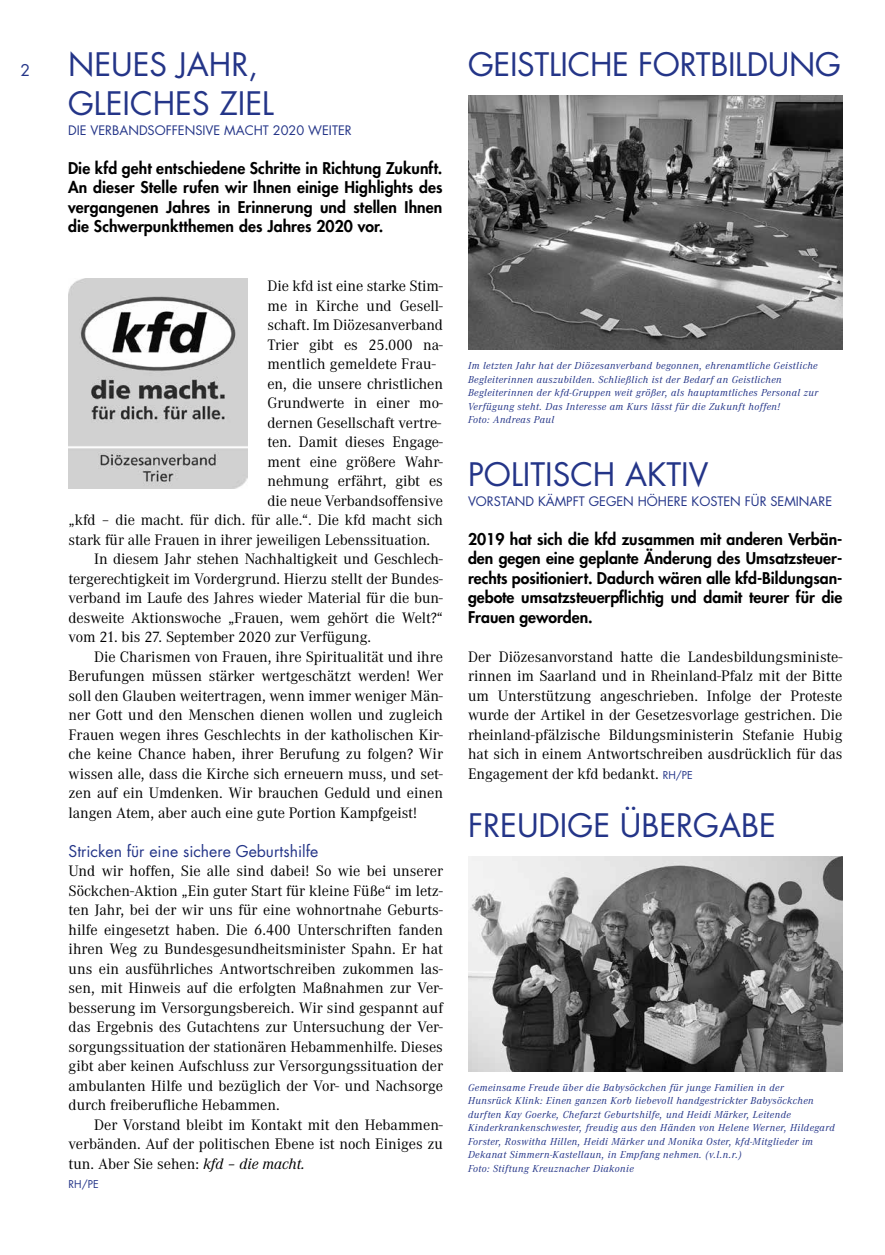
<style>
.page{position:relative;width:885px;height:1255px;background:#fff}
.page>*{position:absolute;margin:0;border:0;box-sizing:border-box;transform-origin:0 0}
.t1{font:31.5px/39px "Futura Std";color:#243588}
.t2{font:15.75px/19.5px "Corporate A";letter-spacing:-.005em;color:#000;text-align:justify}
.t3{font:800 15.75px/19.5px "Futura Std";color:#000;text-align:justify}
.t4{font:15.75px "Futura Std";color:#243588}
.t5{font:12.75px "Futura Std";color:#243588}
.t6{font:italic 10.5px/13.5px "Corporate A";letter-spacing:.04em;color:#243588}
.t7{font:10.5px "Futura Std";color:#243588}
.s1{font-style:italic}
.s2{font-family:"Futura Std";font-size:10.5px;color:#243588}
</style>
<div class="page">
<img style="left:69px;top:278px;width:178px;height:210px">
<img style="left:468px;top:856px;width:374px;height:215px">
<img style="left:468px;top:96px;width:374px;height:253px">
<p class="t4" style="left:21px;top:60px;width:11px">2</p>
<h1 class="t1" style="left:68px;top:46px;width:207px">NEUES JAHR,<br>GLEICHES ZIEL</h1>
<p class="t5" style="left:68px;top:122px;width:285px">DIE VERBANDSOFFENSIVE MACHT 2020 WEITER</p>
<p class="t3" style="left:68px;top:158px;width:376px">Die kfd geht entschiedene Schritte in Richtung Zukunft.<br>An dieser Stelle rufen wir Ihnen einige Highlights des vergangenen Jahres in Erinnerung und stellen Ihnen die Schwerpunktthemen des Jahres 2020 vor.</p>
<p class="t2" style="left:267px;top:276px;width:177px">Die kfd ist eine starke Stim-</p>
<p class="t2" style="left:267px;top:296px;width:177px">me in Kirche und Gesell-</p>
<p class="t2" style="left:267px;top:315px;width:177px">schaft. Im Diözesanverband</p>
<p class="t2" style="left:267px;top:335px;width:177px">Trier gibt es 25.000 na-</p>
<p class="t2" style="left:267px;top:354px;width:170px">mentlich gemeldete Frau-</p>
<p class="t2" style="left:267px;top:374px;width:177px">en, die unsere christlichen</p>
<p class="t2" style="left:267px;top:393px;width:177px">Grundwerte in einer mo-</p>
<p class="t2" style="left:267px;top:413px;width:175px">dernen Gesellschaft vertre-</p>
<p class="t2" style="left:267px;top:432px;width:177px">ten. Damit dieses Engage-</p>
<p class="t2" style="left:267px;top:452px;width:177px">ment eine größere Wahr-</p>
<p class="t2" style="left:267px;top:471px;width:177px">nehmung erfährt, gibt es</p>
<p class="t2" style="left:267px;top:491px;width:177px">die neue Verbandsoffensive</p>
<p class="t2" style="left:69px;top:510px;width:376px">„kfd – die macht. für dich. für alle.“. Die kfd macht sich</p>
<p class="t2" style="left:69px;top:530px;width:363px">stark für alle Frauen in ihrer jeweiligen Lebenssituation.</p>
<p class="t2" style="left:94px;top:549px;width:350px">In diesem Jahr stehen Nachhaltigkeit und Geschlech-</p>
<p class="t2" style="left:69px;top:569px;width:376px">tergerechtigkeit im Vordergrund. Hierzu stellt der Bundes-</p>
<p class="t2" style="left:69px;top:588px;width:376px">verband im Laufe des Jahres wieder Material für die bun-</p>
<p class="t2" style="left:69px;top:608px;width:376px">desweite Aktionswoche „Frauen, wem gehört die Welt?“</p>
<p class="t2" style="left:69px;top:627px;width:304px">vom 21. bis 27. September 2020 zur Verfügung.</p>
<p class="t2" style="left:94px;top:647px;width:350px">Die Charismen von Frauen, ihre Spiritualität und ihre</p>
<p class="t2" style="left:69px;top:666px;width:376px">Berufungen müssen stärker wertgeschätzt werden! Wer</p>
<p class="t2" style="left:69px;top:686px;width:376px">soll den Glauben weitertragen, wenn immer weniger Män-</p>
<p class="t2" style="left:69px;top:705px;width:376px">ner Gott und den Menschen dienen wollen und zugleich</p>
<p class="t2" style="left:69px;top:725px;width:376px">Frauen wegen ihres Geschlechts in der katholischen Kir-</p>
<p class="t2" style="left:69px;top:744px;width:376px">che keine Chance haben, ihrer Berufung zu folgen? Wir</p>
<p class="t2" style="left:69px;top:764px;width:376px">wissen alle, dass die Kirche sich erneuern muss, und set-</p>
<p class="t2" style="left:69px;top:783px;width:376px">zen auf ein Umdenken. Wir brauchen Geduld und einen</p>
<p class="t2" style="left:69px;top:803px;width:350px">langen Atem, aber auch eine gute Portion Kampfgeist!</p>
<p class="t4" style="left:69px;top:840px;width:251px">Stricken für eine sichere Geburtshilfe</p>
<p class="t2" style="left:69px;top:861px;width:376px">Und wir hoffen, Sie alle sind dabei! So wie bei unserer Söckchen-Aktion „Ein guter Start für kleine Füße“ im letz&shy;ten Jahr, bei der wir uns für eine wohnortnahe Geburts&shy;hilfe eingesetzt haben. Die 6.400 Unterschriften fanden ihren Weg zu Bundesgesundheitsminister Spahn. Er hat uns ein ausführliches Antwortschreiben zukommen las&shy;sen, mit Hinweis auf die erfolgten Maßnahmen zur Ver&shy;besserung im Versorgungsbereich. Wir sind gespannt auf das Ergebnis des Gutachtens zur Untersuchung der Ver&shy;sorgungssituation der stationären Hebammenhilfe. Dieses gibt aber keinen Aufschluss zur Versorgungssituation der ambulanten Hilfe und bezüglich der Vor- und Nachsorge durch freiberufliche Hebammen.</p>
<p class="t2" style="left:69px;top:1115px;width:376px;text-indent:26px">Der Vorstand bleibt im Kontakt mit den Hebammen&shy;verbänden. Auf der politischen Ebene ist noch Einiges zu tun. Aber Sie sehen: <span class="s1">kfd – die macht.</span></p>
<p class="t7" style="left:69px;top:1177px;width:32px">RH/PE</p>
<h1 class="t1" style="left:468px;top:46px;width:374px">GEISTLICHE FORTBILDUNG</h1>
<p class="t6" style="left:468px;top:359px;width:351px">Im letzten Jahr hat der Diözesanverband begonnen, ehrenamtliche Geistliche Begleiterinnen auszubilden. Schließlich ist der Bedarf an Geistlichen Begleiterinnen der kfd-Gruppen weit größer, als hauptamtliches Personal zur Verfügung steht. Das Interesse am Kurs lässt für die Zukunft hoffen!<br>Foto: Andreas Paul</p>
<h1 class="t1" style="left:468px;top:455px;width:242px">POLITISCH AKTIV</h1>
<p class="t5" style="left:468px;top:493px;width:365px">VORSTAND KÄMPFT GEGEN HÖHERE KOSTEN FÜR SEMINARE</p>
<p class="t3" style="left:468px;top:529px;width:376px">2019 hat sich die kfd zusammen mit anderen Verbän&shy;den gegen eine geplante Änderung des Umsatzsteuer&shy;rechts positioniert. Dadurch wären alle kfd-Bildungsan&shy;gebote umsatzsteuerpflichtig und damit teurer für die Frauen geworden.</p>
<p class="t2" style="left:468px;top:647px;width:376px">Der Diözesanvorstand hatte die Landesbildungsministe&shy;rinnen im Saarland und in Rheinland-Pfalz mit der Bitte um Unterstützung angeschrieben. Infolge der Proteste wurde der Artikel in der Gesetzesvorlage gestrichen. Die rheinland-pfälzische Bildungsministerin Stefanie Hubig hat sich in einem Antwortschreiben ausdrücklich für das Engagement der kfd bedankt. <span class="s2">RH/PE</span></p>
<h1 class="t1" style="left:468px;top:806px;width:309px">FREUDIGE ÜBERGABE</h1>
<p class="t6" style="left:468px;top:1080px;width:368px">Gemeinsame Freude über die Babysöckchen für junge Familien in der<br>Hunsrück Klink: Einen ganzen Korb liebevoll handgestrickter Babysöckchen durften Kay Goerke, Chefarzt Geburtshilfe, und Heidi Märker, Leitende Kinderkrankenschwester, freudig aus den Händen von Helene Werner, Hildegard Forster, Roswitha Hillen, Heidi Märker und Monika Oster, kfd-Mitglieder im Dekanat Simmern-Kastellaun, in Empfang nehmen. (v.l.n.r.)<br>Foto: Stiftung Kreuznacher Diakonie</p>
</div>
